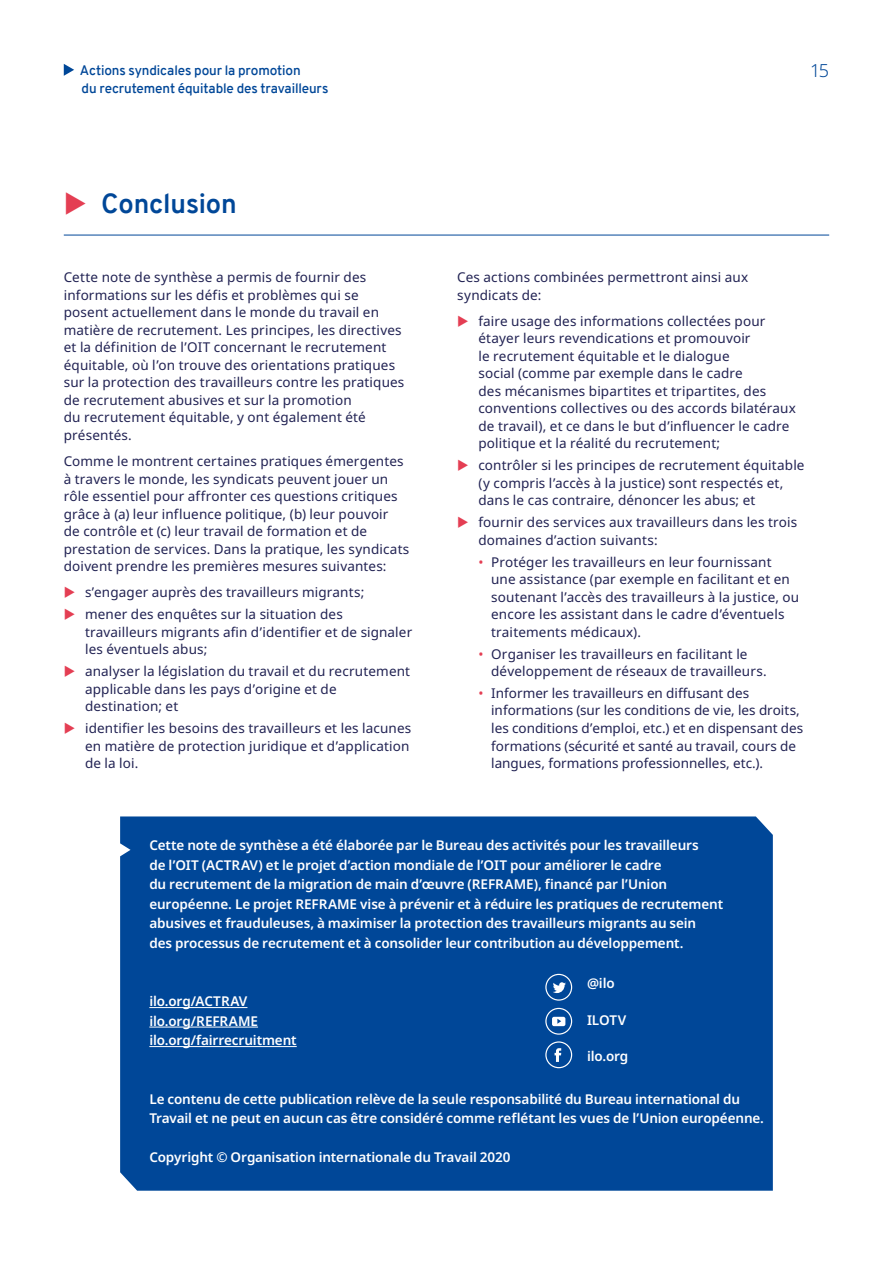
<style>
.page{position:relative;width:893px;height:1263px;background:#fff}
.page>*{position:absolute;margin:0;border:0;box-sizing:border-box;transform-origin:0 0}
.t1{font:700 27px "Overpass";letter-spacing:-.005em;color:#004798}
.t2{font:300 18px "Noto Sans";color:#004798}
.t3{font:13.5px/17.5px "Noto Sans";letter-spacing:.01em;color:#212253}
.t4{font:600 13.5px/19.5px "Noto Sans";letter-spacing:-.01em;color:#fff}
.t5{font:600 13.5px/18px "Overpass";letter-spacing:-.01em;color:#004798}
.s1{color:#e43e53}
</style>
<div class="page">
<hr style="left:64px;top:235px;width:765px;height:1px;background:#004798">
<div style="left:120px;top:816px;width:653px;height:375px;background:#004798"></div>
<hr style="left:149px;top:1007px;width:98px;height:1px;background:#fff">
<hr style="left:149px;top:1027px;width:109px;height:1px;background:#fff">
<hr style="left:149px;top:1046px;width:148px;height:1px;background:#fff">
<div style="left:545px;top:1041px;width:27px;height:27px;border:1px solid #fff;border-radius:50%"></div>
<svg style="left:554px;top:1048px;width:7px;height:14px"></svg>
<div style="left:545px;top:974px;width:27px;height:27px;border:1px solid #fff;border-radius:50%"></div>
<svg style="left:553px;top:982px;width:13px;height:11px"></svg>
<div style="left:545px;top:1008px;width:27px;height:27px;border:1px solid #fff;border-radius:13px"></div>
<svg style="left:552px;top:1017px;width:13px;height:9px"></svg>
<svg style="left:64px;top:64px;width:10px;height:12px"></svg>
<p class="t5" style="left:80px;top:61px;width:250px">Actions syndicales pour la promotion<br>du recrutement équitable des travailleurs</p>
<h1 class="t1" style="left:64px;top:185px;width:174px"><span class="s1">◆</span> Conclusion</h1>
<p class="t3" style="left:64px;top:269px;width:342px">Cette note de synthèse a permis de fournir des informations sur les défis et problèmes qui se posent actuellement dans le monde du travail en matière de recrutement. Les principes, les directives et la définition de l’OIT concernant le recrutement équitable, où l’on trouve des orientations pratiques sur la protection des travailleurs contre les pratiques de recrutement abusives et sur la promotion<br>du recrutement équitable, y ont également été présentés.</p>
<p class="t3" style="left:64px;top:453px;width:347px">Comme le montrent certaines pratiques émergentes à travers le monde, les syndicats peuvent jouer un rôle essentiel pour affronter ces questions critiques grâce à (a) leur influence politique, (b) leur pouvoir<br>de contrôle et (c) leur travail de formation et de prestation de services. Dans la pratique, les syndicats doivent prendre les premières mesures suivantes:</p>
<p class="t3" style="left:85px;top:582px;width:281px;line-height:21.8px">s’engager auprès des travailleurs migrants; mener des enquêtes sur la situation des</p>
<p class="t3" style="left:85px;top:623px;width:329px">travailleurs migrants afin d’identifier et de signaler les éventuels abus;</p>
<p class="t3" style="left:85px;top:663px;width:327px">analyser la législation du travail et du recrutement applicable dans les pays d’origine et de destination; et</p>
<p class="t3" style="left:85px;top:720px;width:328px">identifier les besoins des travailleurs et les lacunes en matière de protection juridique et d’application de la loi.</p>
<h2 class="t2" style="left:810px;top:57px;width:21px">15</h2>
<p class="t3" style="left:457px;top:269px;width:293px">Ces actions combinées permettront ainsi aux syndicats de:</p>
<p class="t3" style="left:478px;top:312px;width:319px">faire usage des informations collectées pour étayer leurs revendications et promouvoir<br>le recrutement équitable et le dialogue<br>social (comme par exemple dans le cadre<br>des mécanismes bipartites et tripartites, des conventions collectives ou des accords bilatéraux de travail), et ce dans le but d’influencer le cadre politique et la réalité du recrutement;</p>
<p class="t3" style="left:478px;top:457px;width:328px">contrôler si les principes de recrutement équitable (y compris l’accès à la justice) sont respectés et, dans le cas contraire, dénoncer les abus; et</p>
<p class="t3" style="left:478px;top:514px;width:320px">fournir des services aux travailleurs dans les trois domaines d’action suivants:</p>
<p class="t3" style="left:491px;top:553px;width:309px;text-indent:-13px"><span class="s1">•</span> Protéger les travailleurs en leur fournissant une assistance (par exemple en facilitant et en soutenant l’accès des travailleurs à la justice, ou encore les assistant dans le cadre d’éventuels traitements médicaux).</p>
<p class="t3" style="left:491px;top:645px;width:277px;text-indent:-13px"><span class="s1">•</span> Organiser les travailleurs en facilitant le développement de réseaux de travailleurs.</p>
<p class="t3" style="left:491px;top:684px;width:314px;text-indent:-13px"><span class="s1">•</span> Informer les travailleurs en diffusant des informations (sur les conditions de vie, les droits, les conditions d’emploi, etc.) et en dispensant des formations (sécurité et santé au travail, cours de langues, formations professionnelles, etc.).</p>
<p class="t4" style="left:149px;top:836px;width:575px">Cette note de synthèse a été élaborée par le Bureau des activités pour les travailleurs<br>de l’OIT (ACTRAV) et le projet d’action mondiale de l’OIT pour améliorer le cadre<br>du recrutement de la migration de main d’œuvre (REFRAME), financé par l’Union européenne. Le projet REFRAME vise à prévenir et à réduire les pratiques de recrutement abusives et frauduleuses, à maximiser la protection des travailleurs migrants au sein<br>des processus de recrutement et à consolider leur contribution au développement.</p>
<p class="t4" style="left:149px;top:992px;width:149px">ilo.org/ACTRAV ilo.org/REFRAME ilo.org/fairrecruitment</p>
<p class="t4" style="left:587px;top:974px;width:29px">@ilo</p>
<p class="t4" style="left:587px;top:1010px;width:41px">ILOTV</p>
<p class="t4" style="left:587px;top:1047px;width:43px">ilo.org</p>
<p class="t4" style="left:149px;top:1089px;width:616px">Le contenu de cette publication relève de la seule responsabilité du Bureau international du<br>Travail et ne peut en aucun cas être considéré comme reflétant les vues de l’Union européenne.</p>
<p class="t4" style="left:149px;top:1148px;width:363px">Copyright © Organisation internationale du Travail 2020</p>
</div>
